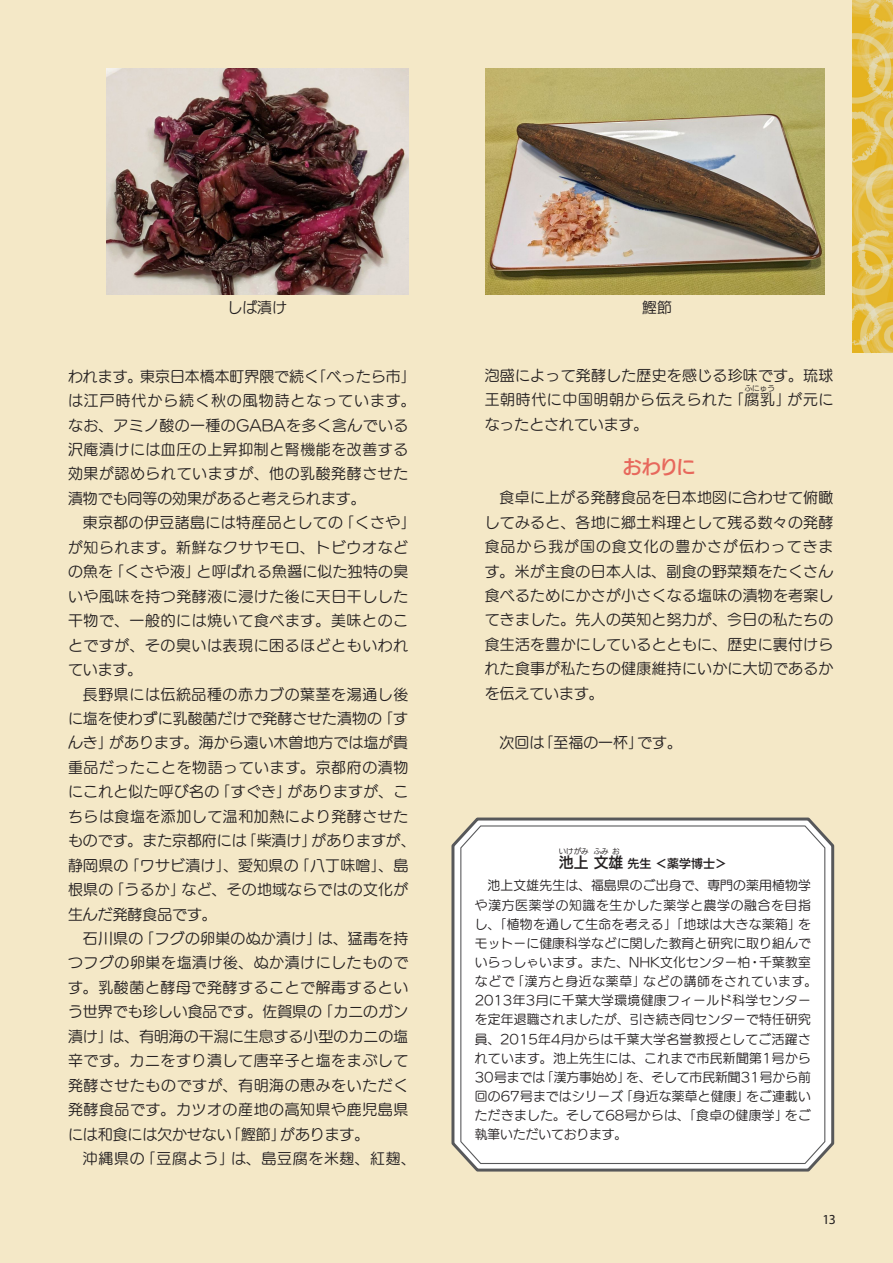
<style>
.page{position:relative;width:893px;height:1263px;background:#f4e8c7}
.page>*{position:absolute;margin:0;border:0;box-sizing:border-box;transform-origin:0 0}
.薬草_見出し{font:19.2px "UD Kakugo Large Pr 6 N DB";color:#e7685c}
.HAB_本文{font:14.85px/24.5px "UD Marugo Large Pr 6 N M";letter-spacing:.03em;color:#231f20}
.HAB_本文-2{font:14.85px "UD Marugo Large Pr 6 N M";color:#231f20}
.HAB_本文-3{font:14.85px "UD Marugo Large Pr 6 N M";letter-spacing:.05em;color:#231f20}
.HAB_本文-4{font:14.85px "UD Kakugo Large Pr 6 N DB";color:#231f20}
.t1{font:13.8px "Myriad Pro";color:#231f20}
.HAB_本文-5{font:12.75px/19.2px "UD Marugo Large Pr 6 N M";letter-spacing:.025em;color:#231f20}
.HAB_本文-6{font:11.85px "UD Kakugo Large Pr 6 N DB";color:#231f20}
.HAB_本文-7{font:7.5px "UD Kakugo Large Pr 6 N DB";color:#231f20}
.HAB_本文-8{font:7.5px "UD Marugo Large Pr 6 N M";color:#231f20}
</style>
<div class="page">
<img style="left:852px;top:0;width:41px;height:354px">
<svg style="left:450px;top:816px;width:387px;height:357px"></svg>
<svg style="left:459px;top:825px;width:367px;height:339px"></svg>
<img style="left:106px;top:68px;width:302px;height:226px">
<img style="left:485px;top:68px;width:339px;height:226px">
<p class="HAB_本文" style="left:227px;top:295px;width:61px">しば漬け</p>
<p class="HAB_本文" style="left:642px;top:295px;width:31px">鰹節</p>
<p class="HAB_本文" style="left:68px;top:364px;width:349px">われます。東京日本橋本町界隈で続く「べったら市」は江戸時代から続く秋の風物詩となっています。なお、アミノ酸の一種のGABAを多く含んでいる沢庵漬けには血圧の上昇抑制と腎機能を改善する効果が認められていますが、他の乳酸発酵させた漬物でも同等の効果があると考えられます。</p>
<p class="HAB_本文" style="left:68px;top:511px;width:349px;text-indent:15px">東京都の伊豆諸島には特産品としての「くさや」が知られます。新鮮なクサヤモロ、トビウオなどの魚を「くさや液」と呼ばれる魚醤に似た独特の臭いや風味を持つ発酵液に浸けた後に天日干しした干物で、一般的には焼いて食べます。美味とのことですが、その臭いは表現に困るほどともいわれています。</p>
<p class="HAB_本文" style="left:68px;top:682px;width:349px;text-indent:15px">長野県には伝統品種の赤カブの葉茎を湯通し後に塩を使わずに乳酸菌だけで発酵させた漬物の「すんき」があります。海から遠い木曽地方では塩が貴重品だったことを物語っています。京都府の漬物にこれと似た呼び名の「すぐき」がありますが、こちらは食塩を添加して温和加熱により発酵させたものです。また京都府には「柴漬け」がありますが、静岡県の「ワサビ漬け」、愛知県の「八丁味噌」、島根県の「うるか」など、その地域ならではの文化が生んだ発酵食品です。</p>
<p class="HAB_本文" style="left:68px;top:927px;width:342px;text-align:justify;text-indent:15px">石川県の「フグの卵巣のぬか漬け」は、猛毒を持つフグの卵巣を塩漬け後、ぬか漬けにしたものです。乳酸菌と酵母で発酵することで解毒するという世界でも珍しい食品です。佐賀県の「カニのガン漬け」は、有明海の干潟に生息する小型のカニの塩辛です。カニをすり潰して唐辛子と塩をまぶして発酵させたものですが、有明海の恵みをいただく発酵食品です。カツオの産地の高知県や鹿児島県には和食には欠かせない「鰹節」があります。</p>
<p class="HAB_本文-3" style="left:83px;top:1150px;width:334px">沖縄県の「豆腐よう」は、島豆腐を米麹、紅麹、</p>
<p class="HAB_本文" style="left:485px;top:364px;width:350px">泡盛によって発酵した歴史を感じる珍味です。琉球王朝時代に中国明朝から伝えられた「腐乳」が元に</p>
<p class="HAB_本文-8" style="left:745px;top:384px;width:32px">ふにゅう</p>
<p class="HAB_本文-2" style="left:485px;top:416px;width:165px">なったとされています。</p>
<p class="薬草_見出し" style="left:623px;top:456px;width:74px">おわりに</p>
<p class="HAB_本文" style="left:485px;top:486px;width:350px;text-align:justify;text-indent:15px">食卓に上がる発酵食品を日本地図に合わせて俯瞰してみると、各地に郷土料理として残る数々の発酵食品から我が国の食文化の豊かさが伝わってきます。米が主食の日本人は、副食の野菜類をたくさん食べるためにかさが小さくなる塩味の漬物を考案してきました。先人の英知と努力が、今日の私たちの食生活を豊かにしているとともに、歴史に裏付けられた食事が私たちの健康維持にいかに大切であるかを伝えています。</p>
<p class="HAB_本文-2" style="left:500px;top:734px;width:184px">次回は「至福の一杯」です。</p>
<p class="HAB_本文-7" style="left:559px;top:847px;width:31px">いけがみ</p>
<p class="HAB_本文-7" style="left:594px;top:847px;width:16px">ふみ</p>
<p class="HAB_本文-7" style="left:612px;top:847px;width:9px">お</p>
<p class="HAB_本文-4" style="left:559px;top:854px;width:66px">池上文雄</p>
<p class="HAB_本文-6" style="left:627px;top:857px;width:101px">先生＜薬学博士＞</p>
<p class="HAB_本文-5" style="left:475px;top:876px;width:344px;text-indent:13px">池上文雄先生は、福島県のご出身で、専門の薬用植物学や漢方医薬学の知識を生かした薬学と農学の融合を目指し、「植物を通して生命を考える」「地球は大きな薬箱」をモットーに健康科学などに関した教育と研究に取り組んでいらっしゃいます。また、NHK文化センター柏・千葉教室などで「漢方と身近な薬草」などの講師をされています。<br>2013年3月に千葉大学環境健康フィールド科学センターを定年退職されましたが、引き続き同センターで特任研究員、2015年4月からは千葉大学名誉教授としてご活躍されています。池上先生には、これまで市民新聞第1号から<br>30号までは「漢方事始め」を、そして市民新聞31号から前回の67号まではシリーズ「身近な薬草と健康」をご連載いただきました。そして68号からは、「食卓の健康学」をご執筆いただいております。</p>
<p class="t1" style="left:822px;top:1210px;width:15px">13</p>
</div>
